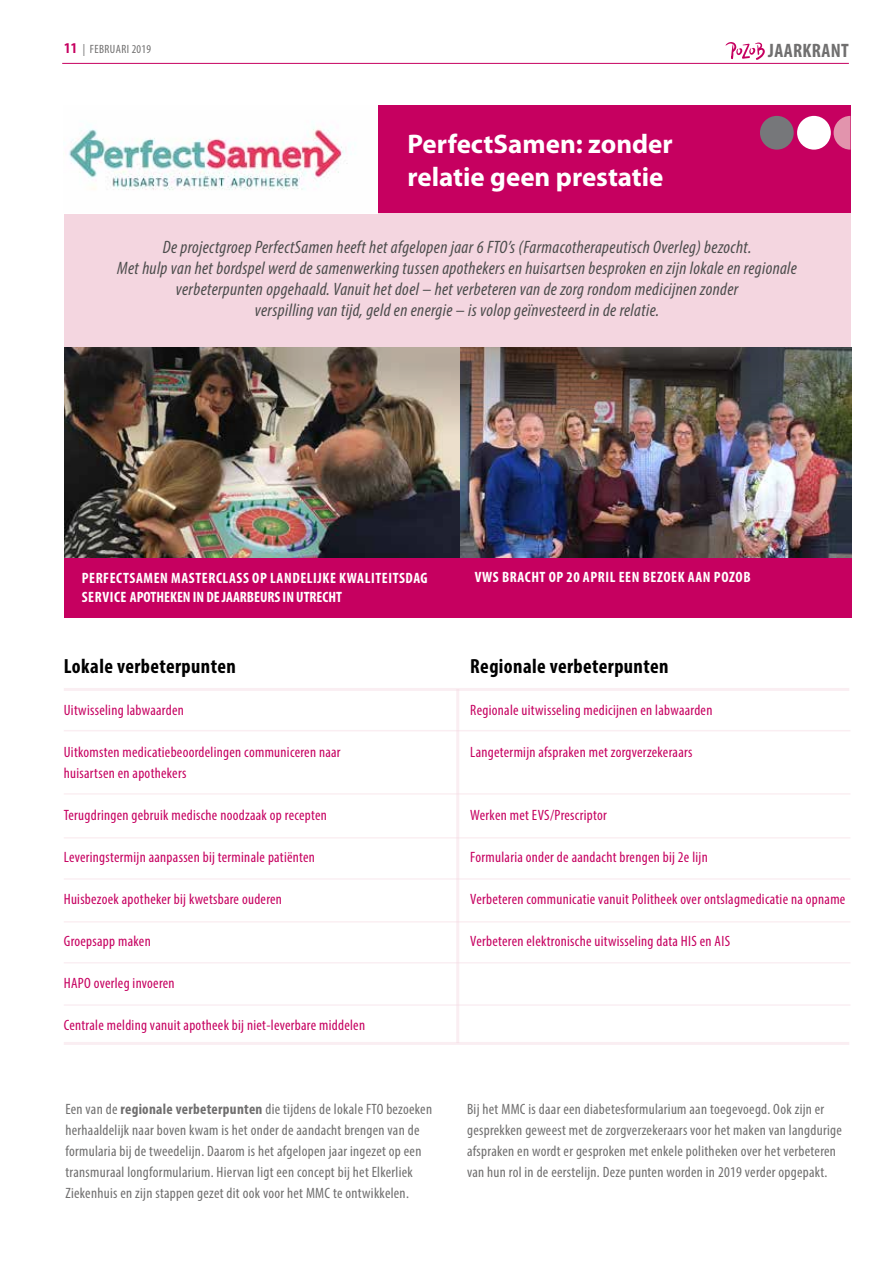
<style>
.page{position:relative;width:893px;height:1263px;background:#fff}
.page>*{position:absolute;margin:0;border:0;box-sizing:border-box;transform-origin:0 0}
.t1{font:700 27px/33.6px "Myriad Pro";color:#fff}
.t2{font:700 condensed 20.55px "Myriad Pro";letter-spacing:.02em;color:#000}
.t3{font:700 condensed 19.5px "Myriad Pro";letter-spacing:.02em;color:#706f6f}
.t4{font:italic condensed 18px/21px "Myriad Pro";letter-spacing:.02em;color:#4d4d4d;text-align:center}
.t5{font:condensed 15px "Myriad Pro";letter-spacing:.02em;color:#c60060}
.t6{font:condensed 15px/21px "Myriad Pro";letter-spacing:.02em;color:#706f6f}
.t7{font:700 condensed 15px "Myriad Pro";letter-spacing:.04em;color:#fff}
.t8{font:700 condensed 15px "Myriad Pro";color:#fff}
.t9{font:condensed 12px "Myriad Pro";letter-spacing:.04em;color:#706f6f}
.s1{font-weight:700;font-size:15px;color:#c60060}
.s2{font-weight:700}
</style>
<div class="page">
<div style="left:64px;top:206px;width:786px;height:145px;background:#f4d6e0"></div>
<hr style="left:62px;top:63px;width:787px;height:1px;background:#c60060">
<svg style="left:726px;top:42px;width:39px;height:18px"></svg>
<div style="left:378px;top:106px;width:472px;height:107px;background:#c60060"></div>
<img style="left:459px;top:463px;width:392px;height:95px">
<img style="left:64px;top:463px;width:395px;height:95px">
<div style="left:459px;top:558px;width:392px;height:60px;background:#c60060"></div>
<div style="left:64px;top:558px;width:395px;height:60px;background:#c60060"></div>
<hr style="left:64px;top:688px;width:785px;height:3px;background:#f4d6e0">
<hr style="left:64px;top:1042px;width:785px;height:3px;background:#f4d6e0">
<hr style="left:64px;top:730px;width:786px;height:1px;background:#f4d6e0">
<hr style="left:64px;top:793px;width:786px;height:2px;background:#f4d6e0">
<hr style="left:64px;top:837px;width:786px;height:1px;background:#f4d6e0">
<hr style="left:64px;top:878px;width:786px;height:2px;background:#f4d6e0">
<hr style="left:64px;top:921px;width:786px;height:1px;background:#f4d6e0">
<hr style="left:64px;top:962px;width:786px;height:1px;background:#f4d6e0">
<hr style="left:64px;top:1004px;width:786px;height:2px;background:#f4d6e0">
<hr style="left:456px;top:689px;width:3px;height:354px;background:#f4d6e0">
<img style="left:64px;top:126px;width:314px;height:86px">
<img style="left:64px;top:347px;width:787px;height:116px">
<div style="left:797px;top:116px;width:34px;height:34px;background:#fff;border-radius:50%"></div>
<div style="left:760px;top:116px;width:34px;height:34px;background:#76777a;border-radius:50%"></div>
<svg style="left:834px;top:116px;width:16px;height:34px"></svg>
<p class="t9" style="left:64px;top:42px;width:88px"><span class="s1">11</span> | FEBRUARI 2019</p>
<h3 class="t3" style="left:768px;top:38px;width:82px">JAARKRANT</h3>
<h1 class="t1" style="left:407px;top:127px;width:267px">PerfectSamen: zonder relatie geen prestatie</h1>
<p class="t4" style="left:117px;top:236px;width:681px">De projectgroep PerfectSamen heeft het afgelopen jaar 6 FTO’s (Farmacotherapeutisch Overleg) bezocht.<br>Met hulp van het bordspel werd de samenwerking tussen apothekers en huisartsen besproken en zijn lokale en regionale verbeterpunten opgehaald. Vanuit het doel – het verbeteren van de zorg rondom medicijnen zonder<br>verspilling van tijd, geld en energie – is volop geïnvesteerd in de relatie.</p>
<p class="t7" style="left:82px;top:568px;width:347px">PERFECTSAMEN MASTERCLASS OP LANDELIJKE KWALITEITSDAG</p>
<p class="t7" style="left:475px;top:567px;width:277px">VWS BRACHT OP 20 APRIL EEN BEZOEK AAN POZOB</p>
<p class="t8" style="left:82px;top:588px;width:262px">SERVICE APOTHEKEN IN DE JAARBEURS IN UTRECHT</p>
<h2 class="t2" style="left:64px;top:653px;width:174px">Lokale verbeterpunten</h2>
<h2 class="t2" style="left:470px;top:653px;width:200px">Regionale verbeterpunten</h2>
<p class="t5" style="left:64px;top:700px;width:122px">Uitwisseling labwaarden</p>
<p class="t5" style="left:470px;top:700px;width:244px">Regionale uitwisseling medicijnen en labwaarden</p>
<p class="t5" style="left:64px;top:742px;width:278px">Uitkomsten medicatiebeoordelingen communiceren naar</p>
<p class="t5" style="left:470px;top:742px;width:224px">Langetermijn afspraken met zorgverzekeraars</p>
<p class="t5" style="left:64px;top:763px;width:124px">huisartsen en apothekers</p>
<p class="t5" style="left:64px;top:805px;width:265px">Terugdringen gebruik medische noodzaak op recepten</p>
<p class="t5" style="left:470px;top:805px;width:138px">Werken met EVS/Prescriptor</p>
<p class="t5" style="left:64px;top:847px;width:253px">Leveringstermijn aanpassen bij terminale patiënten</p>
<p class="t5" style="left:470px;top:847px;width:239px">Formularia onder de aandacht brengen bij 2e lijn</p>
<p class="t5" style="left:64px;top:889px;width:220px">Huisbezoek apotheker bij kwetsbare ouderen</p>
<p class="t5" style="left:470px;top:889px;width:377px">Verbeteren communicatie vanuit Politheek over ontslagmedicatie na opname</p>
<p class="t5" style="left:64px;top:931px;width:88px">Groepsapp maken</p>
<p class="t5" style="left:470px;top:931px;width:261px">Verbeteren elektronische uitwisseling data HIS en AIS</p>
<p class="t5" style="left:64px;top:973px;width:112px">HAPO overleg invoeren</p>
<p class="t5" style="left:64px;top:1015px;width:303px">Centrale melding vanuit apotheek bij niet-leverbare middelen</p>
<p class="t6" style="left:65px;top:1098px;width:368px">Een van de <span class="s2">regionale verbeterpunten</span> die tijdens de lokale FTO bezoeken herhaaldelijk naar boven kwam is het onder de aandacht brengen van de formularia bij de tweedelijn. Daarom is het afgelopen jaar ingezet op een transmuraal longformularium. Hiervan ligt een concept bij het Elkerliek Ziekenhuis en zijn stappen gezet dit ook voor het MMC te ontwikkelen.</p>
<p class="t6" style="left:467px;top:1098px;width:376px">Bij het MMC is daar een diabetesformularium aan toegevoegd. Ook zijn er gesprekken geweest met de zorgverzekeraars voor het maken van langdurige afspraken en wordt er gesproken met enkele politheken over het verbeteren van hun rol in de eerstelijn. Deze punten worden in 2019 verder opgepakt.</p>
</div>
